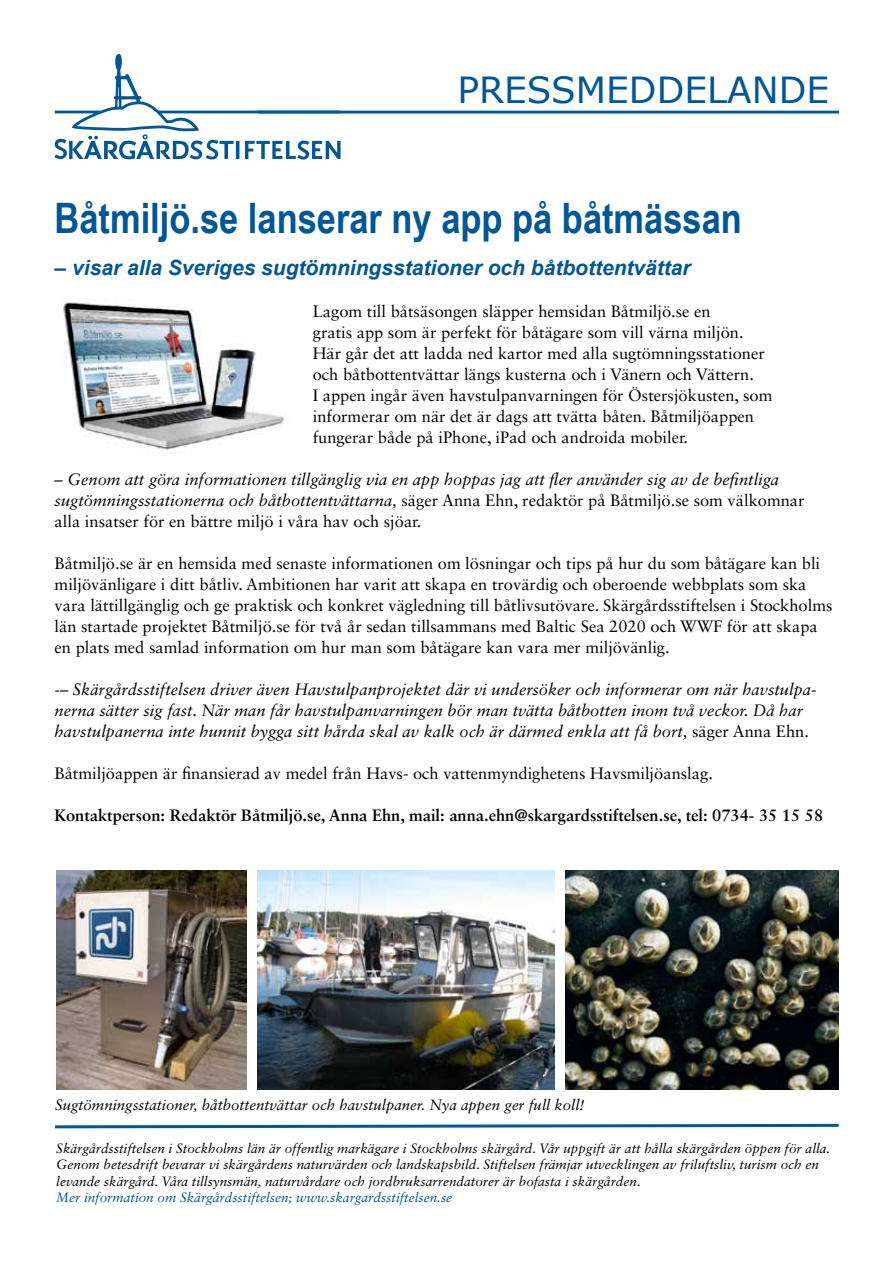
<style>
.page{position:relative;width:893px;height:1263px;background:#fff}
.page>*{position:absolute;margin:0;border:0;box-sizing:border-box;transform-origin:0 0}
.t1{font:700 42px "Arial Narrow";color:#005697}
.t2{font:36px "Verdana";color:#005697}
.t3{font:italic 700 21px "Arial";color:#005697}
.t4{font:16.5px/21px "Sabon LT Std";color:#000}
.t5{font:italic 16.5px/21px "Sabon LT Std";color:#000}
.t6{font:700 16.5px "Sabon LT Std";color:#000}
.t7{font:italic 15px "Sabon";color:#000}
.t8{font:italic 13.5px/16.2px "Sabon LT Std";color:#000}
.t9{font:italic 13.5px "Sabon LT Std";color:#005697}
.s1{font-style:normal}
</style>
<div class="page">
<svg style="left:54px;top:54px;width:287px;height:106px"></svg>
<hr style="left:258px;top:111px;width:581px;height:3px;background:#005697">
<svg style="left:55px;top:1123px;width:784px;height:6px"></svg>
<img style="left:63px;top:302px;width:222px;height:150px">
<img style="left:257px;top:870px;width:297px;height:219px">
<img style="left:566px;top:870px;width:272px;height:219px">
<img style="left:56px;top:870px;width:190px;height:219px">
<h2 class="t2" style="left:457px;top:67px;width:373px">PRESSMEDDELANDE</h2>
<h1 class="t1" style="left:55px;top:186px;width:689px">Båtmiljö.se lanserar ny app på båtmässan</h1>
<p class="t3" style="left:55px;top:253px;width:638px">– visar alla Sveriges sugtömningsstationer och båtbottentvättar</p>
<p class="t4" style="left:313px;top:300px;width:461px">Lagom till båtsäsongen släpper hemsidan Båtmiljö.se en<br>gratis app som är perfekt för båtägare som vill värna miljön.<br>Här går det att ladda ned kartor med alla sugtömningsstationer och båtbottentvättar längs kusterna och i Vänern och Vättern.<br>I appen ingår även havstulpanvarningen för Östersjökusten, som informerar om när det är dags att tvätta båten. Båtmiljöappen fungerar både på iPhone, iPad och androida mobiler.</p>
<p class="t5" style="left:55px;top:468px;width:751px">– Genom att göra informationen tillgänglig via en app hoppas jag att fler använder sig av de befintliga sugtömningsstationerna och båtbottentvättarna, <span class="s1">säger Anna Ehn, redaktör på Båtmiljö.se som välkomnar alla insatser för en bättre miljö i våra hav och sjöar.</span></p>
<p class="t4" style="left:55px;top:552px;width:779px">Båtmiljö.se är en hemsida med senaste informationen om lösningar och tips på hur du som båtägare kan bli miljövänligare i ditt båtliv. Ambitionen har varit att skapa en trovärdig och oberoende webbplats som ska vara lättillgänglig och ge praktisk och konkret vägledning till båtlivsutövare. Skärgårdsstiftelsen i Stockholms län startade projektet Båtmiljö.se för två år sedan tillsammans med Baltic Sea 2020 och WWF för att skapa en plats med samlad information om hur man som båtägare kan vara mer miljövänlig.</p>
<p class="t5" style="left:55px;top:678px;width:763px">-– Skärgårdsstiftelsen driver även Havstulpanprojektet där vi undersöker och informerar om när havstulpa&shy;nerna sätter sig fast. När man får havstulpanvarningen bör man tvätta båtbotten inom två veckor. Då har havstulpanerna inte hunnit bygga sitt hårda skal av kalk och är därmed enkla att få bort, <span class="s1">säger Anna Ehn.</span></p>
<p class="t4" style="left:55px;top:762px;width:660px">Båtmiljöappen är finansierad av medel från Havs- och vattenmyndighetens Havsmiljöanslag.</p>
<p class="t6" style="left:55px;top:805px;width:770px">Kontaktperson: Redaktör Båtmiljö.se, Anna Ehn, mail: anna.ehn@skargardsstiftelsen.se, tel: 0734- 35 15 58</p>
<p class="t7" style="left:55px;top:1096px;width:531px">Sugtömningsstationer, båtbottentvättar och havstulpaner. Nya appen ger full koll!</p>
<p class="t8" style="left:56px;top:1140px;width:776px">Skärgårdsstiftelsen i Stockholms län är offentlig markägare i Stockholms skärgård. Vår uppgift är att hålla skärgården öppen för alla.<br>Genom betesdrift bevarar vi skärgårdens naturvärden och landskapsbild. Stiftelsen främjar utvecklingen av friluftsliv, turism och en levande skärgård. Våra tillsynsmän, naturvårdare och jordbruksarrendatorer är bofasta i skärgården.</p>
<p class="t9" style="left:56px;top:1189px;width:397px">Mer information om Skärgårdsstiftelsen; www.skargardsstiftelsen.se</p>
</div>
